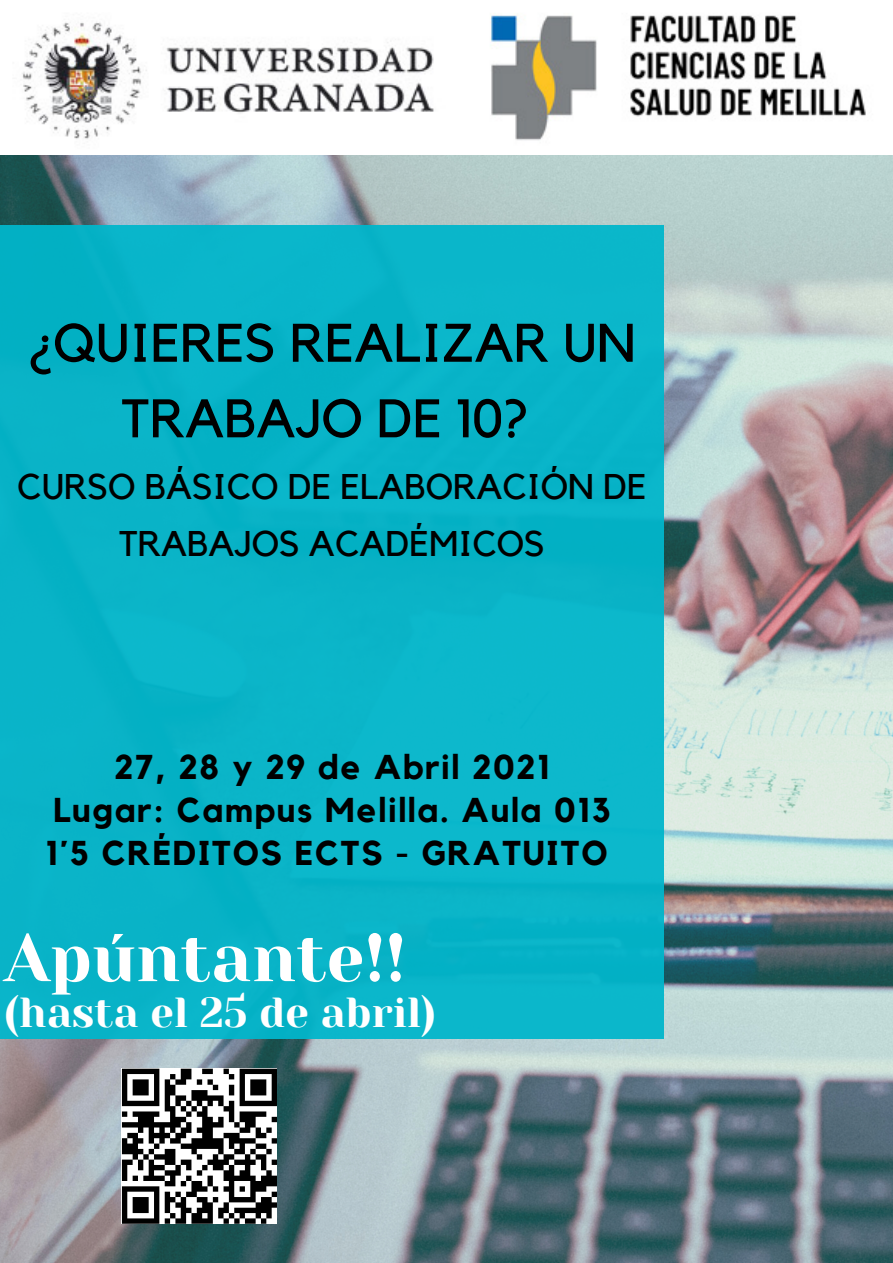
<style>
.page{position:relative;width:893px;height:1263px;background:#fff}
.page>*{position:absolute;margin:0;border:0;box-sizing:border-box;transform-origin:0 0}
.t1{font:67.35px "Yeseva One";color:#fff}
.t2{font:53.55px/75.5px "Kollektif";color:#000;text-align:center}
.t3{font:41.85px "Yeseva One";color:#fff}
.t4{font:35.55px/57.8px "Kollektif";color:#000;text-align:center}
.t5{font:700 34.35px "Kollektif";letter-spacing:.05em;color:#000}
</style>
<div class="page">
<img style="left:0;top:155px;width:893px;height:1108px">
<div style="left:0;top:225px;width:664px;height:813px;background:#0ab4c8"></div>
<img style="left:22px;top:14px;width:844px;height:127px">
<svg style="left:122px;top:1069px;width:155px;height:154px"></svg>
<p class="t2" style="left:28px;top:307px;width:609px">¿QUIERES REALIZAR UN<br>TRABAJO DE 10?</p>
<p class="t4" style="left:17px;top:459px;width:631px">CURSO BÁSICO DE ELABORACIÓN DE<br>TRABAJOS ACADÉMICOS</p>
<p class="t5" style="left:114px;top:751px;width:437px">27, 28 y 29 de Abril 2021</p>
<p class="t5" style="left:53px;top:794px;width:559px">Lugar: Campus Melilla. Aula 013</p>
<p class="t5" style="left:45px;top:837px;width:564px">1´5 CRÉDITOS ECTS - GRATUITO</p>
<p class="t1" style="left:4px;top:919px;width:403px">Apúntante!!</p>
<p class="t3" style="left:4px;top:989px;width:433px">(hasta el 25 de abril)</p>
</div>
